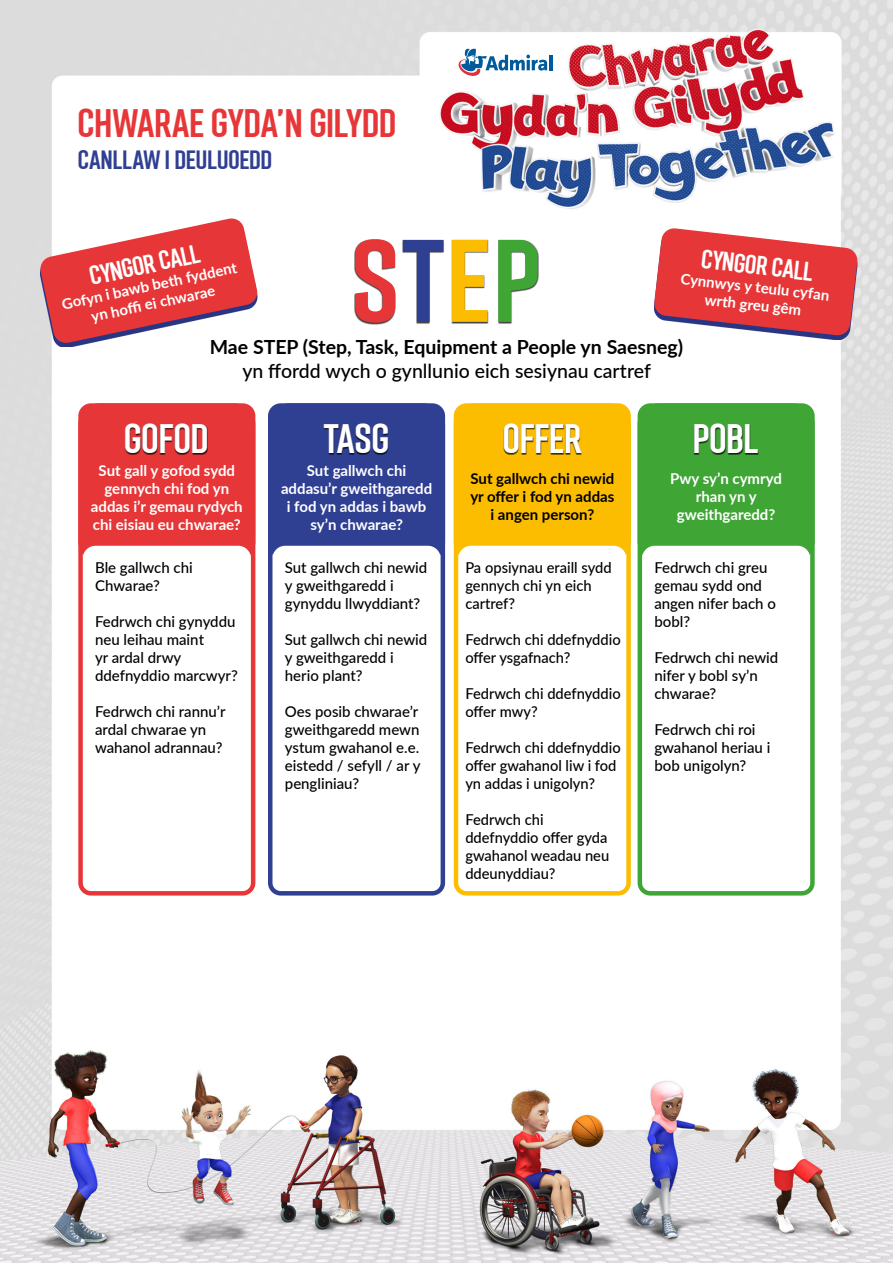
<style>
.page{position:relative;width:893px;height:1263px;background:#fff}
.page>*{position:absolute;margin:0;border:0;box-sizing:border-box;transform-origin:0 0}
.t1{font:42px "Infour";letter-spacing:.005em;color:#fff}
.t2{font:40.5px "Infour";color:#e73638}
.t3{font:27px "Infour";color:#fff}
.t4{font:27px "Infour";letter-spacing:.005em;color:#2f3f92}
.t5{font:700 19.5px/23.4px "Lato";color:#000;text-align:center}
.t6{font:500 15px/18px "Lato";color:#000}
.t7{font:700 15px/18px "Lato";color:#fff;text-align:center}
.t8{font:700 15px/18px "Lato";color:#000;text-align:center}
.s1{font-weight:500}
</style>
<div class="page">
<img style="left:0;top:0;width:893px;height:1263px">
<div style="left:354px;top:239px;width:185px;height:85px;background:#000;opacity:.75"></div>
<svg style="left:498px;top:240px;width:40px;height:82px"></svg>
<svg style="left:355px;top:239px;width:40px;height:84px"></svg>
<svg style="left:403px;top:240px;width:40px;height:82px"></svg>
<svg style="left:452px;top:240px;width:36px;height:82px"></svg>
<div style="left:78px;top:403px;width:177px;height:160px;background:#e73638;border-radius:21px"></div>
<div style="left:268px;top:403px;width:177px;height:160px;background:#2f3f92;border-radius:21px"></div>
<div style="left:454px;top:403px;width:177px;height:160px;background:#fcbd00;border-radius:21px"></div>
<div style="left:638px;top:403px;width:177px;height:160px;background:#3fa535;border-radius:21px"></div>
<div style="left:83px;top:546px;width:168px;height:139px;background:#fff;border-radius:13px"></div>
<div style="left:272px;top:546px;width:169px;height:139px;background:#fff;border-radius:13px"></div>
<div style="left:458px;top:546px;width:168px;height:139px;background:#fff;border-radius:13px"></div>
<div style="left:642px;top:546px;width:168px;height:139px;background:#fff;border-radius:13px"></div>
<div style="left:78px;top:403px;width:177px;height:492px;border:4px solid #e73638;border-radius:11px"></div>
<div style="left:268px;top:403px;width:177px;height:492px;border:4px solid #2f3f92;border-radius:11px"></div>
<div style="left:454px;top:403px;width:177px;height:492px;border:4px solid #fcbd00;border-radius:11px"></div>
<div style="left:638px;top:403px;width:177px;height:492px;border:4px solid #3fa535;border-radius:11px"></div>
<div style="left:125px;top:424px;width:83px;height:31px;background:#000;opacity:.75"></div>
<div style="left:324px;top:424px;width:65px;height:31px;background:#000;opacity:.75"></div>
<div style="left:503px;top:424px;width:79px;height:31px;background:#000;opacity:.75"></div>
<div style="left:693px;top:424px;width:66px;height:31px;background:#000;opacity:.75"></div>
<svg style="left:654px;top:336px;width:203px;height:4px"></svg>
<svg style="left:654px;top:228px;width:204px;height:108px;background:#e2585d"></svg>
<svg style="left:40px;top:344px;width:217px;height:3px"></svg>
<svg style="left:39px;top:217px;width:219px;height:127px"></svg>
<hr style="left:549px;top:55px;width:3px;height:15px;background:#005a9b">
<svg style="left:459px;top:49px;width:88px;height:27px"></svg>
<p class="t2" style="left:78px;top:93px;width:320px">CHWARAE GYDA’N GILYDD</p>
<p class="t4" style="left:78px;top:140px;width:196px">CANLLAW I DEULUOEDD</p>
<p class="t3" style="left:86px;top:257px;width:113px;rotate:-12deg">CYNGOR CALL</p>
<p class="t7" style="left:60px;top:295px;width:180px;rotate:-12deg">Gofyn i bawb beth fyddent yn hoffi ei chwarae</p>
<p class="t3" style="left:704px;top:239px;width:113px;rotate:7deg">CYNGOR CALL</p>
<p class="t7" style="left:682px;top:269px;width:151px;rotate:6deg">Cynnwys y teulu cyfan wrth greu gêm</p>
<p class="t5" style="left:210px;top:334px;width:475px">Mae STEP (Step, Task, Equipment a People yn Saesneg) <span class="s1">yn ffordd wych o gynllunio eich sesiynau cartref</span></p>
<p class="t1" style="left:125px;top:408px;width:86px">GOFOD</p>
<p class="t1" style="left:324px;top:408px;width:67px">TASG</p>
<p class="t1" style="left:503px;top:408px;width:80px">OFFER</p>
<p class="t1" style="left:693px;top:408px;width:67px">POBL</p>
<p class="t7" style="left:91px;top:460px;width:153px">Sut gall y gofod sydd gennych chi fod yn addas i’r gemau rydych chi eisiau eu chwarae?</p>
<p class="t6" style="left:95px;top:557px;width:99px">Ble gallwch chi<br>Chwarae?</p>
<p class="t6" style="left:95px;top:611px;width:144px">Fedrwch chi gynyddu neu leihau maint<br>yr ardal drwy ddefnyddio marcwyr?</p>
<p class="t6" style="left:95px;top:701px;width:132px">Fedrwch chi rannu’r ardal chwarae yn wahanol adrannau?</p>
<p class="t7" style="left:281px;top:460px;width:153px">Sut gallwch chi addasu’r gweithgaredd i fod yn addas i bawb sy’n chwarae?</p>
<p class="t6" style="left:285px;top:557px;width:144px">Sut gallwch chi newid y gweithgaredd i gynyddu llwyddiant?</p>
<p class="t6" style="left:285px;top:629px;width:144px">Sut gallwch chi newid y gweithgaredd i herio plant?</p>
<p class="t6" style="left:285px;top:701px;width:137px">Oes posib chwarae’r gweithgaredd mewn ystum gwahanol e.e. eistedd / sefyll / ar y pengliniau?</p>
<p class="t8" style="left:470px;top:469px;width:146px">Sut gallwch chi newid yr offer i fod yn addas i angen person?</p>
<p class="t6" style="left:465px;top:557px;width:148px">Pa opsiynau eraill sydd gennych chi yn eich cartref?</p>
<p class="t6" style="left:465px;top:629px;width:157px">Fedrwch chi ddefnyddio offer ysgafnach?</p>
<p class="t6" style="left:465px;top:683px;width:157px">Fedrwch chi ddefnyddio offer mwy?</p>
<p class="t6" style="left:465px;top:737px;width:157px">Fedrwch chi ddefnyddio offer gwahanol liw i fod yn addas i unigolyn?</p>
<p class="t6" style="left:465px;top:809px;width:145px">Fedrwch chi ddefnyddio offer gyda gwahanol weadau neu ddeunyddiau?</p>
<p class="t7" style="left:670px;top:469px;width:113px">Pwy sy’n cymryd rhan yn y gweithgaredd?</p>
<p class="t6" style="left:654px;top:557px;width:123px">Fedrwch chi greu gemau sydd ond angen nifer bach o bobl?</p>
<p class="t6" style="left:654px;top:647px;width:125px">Fedrwch chi newid nifer y bobl sy’n chwarae?</p>
<p class="t6" style="left:654px;top:719px;width:117px">Fedrwch chi roi gwahanol heriau i bob unigolyn?</p>
</div>
